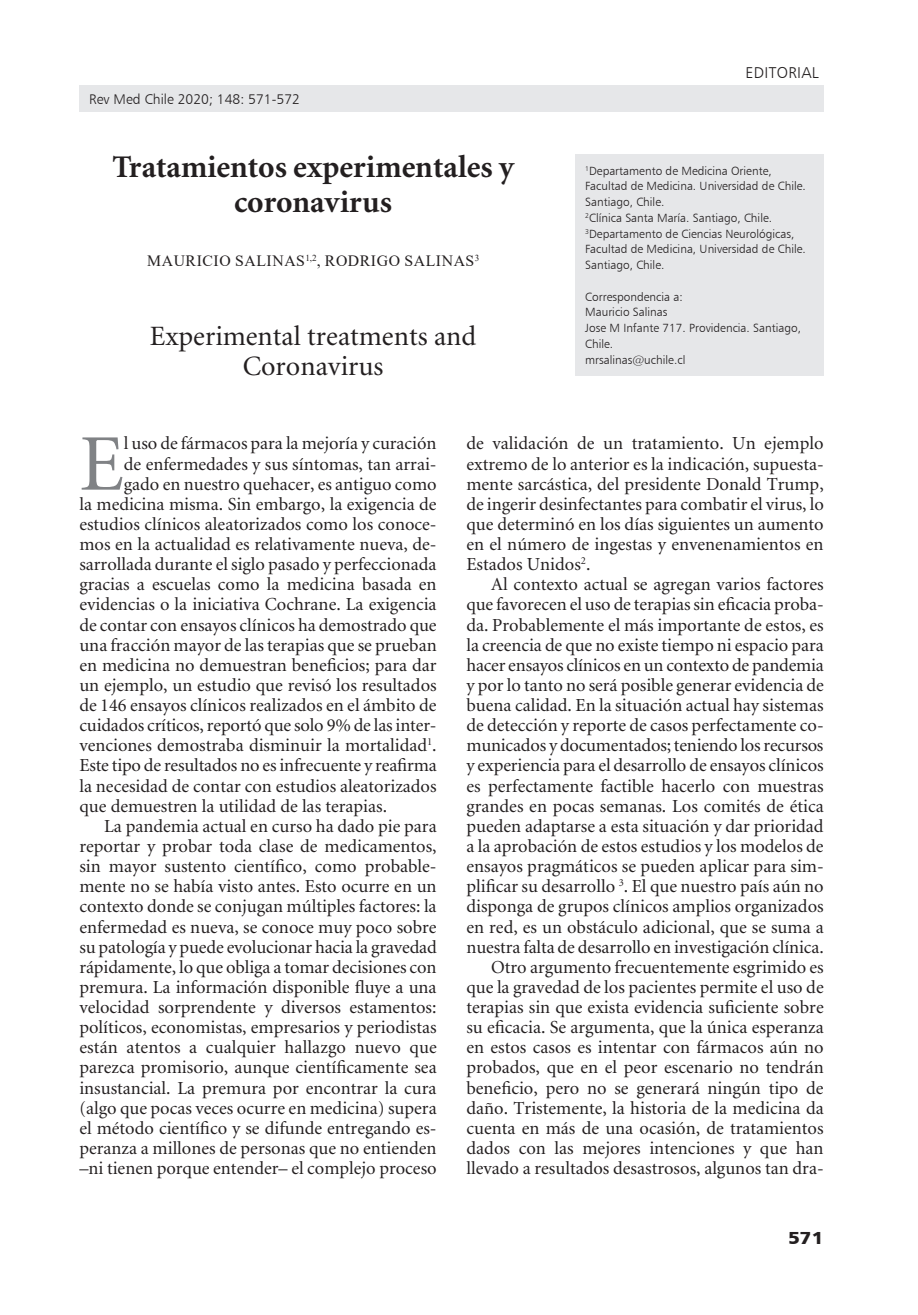
<style>
.page{position:relative;width:918px;height:1315px;background:#fff}
.page>*{position:absolute;margin:0;border:0;box-sizing:border-box;transform-origin:0 0}
._1texto{font:80.33px "Minion";color:#808285}
._2titulo{font:700 31.5px/35px "Minion";color:#231f20;text-align:center}
._1resumen{font:28px/29.8px "Minion";color:#231f20;text-align:center}
._1texto-2{font:18.38px/20.1px "Minion";color:#231f20;text-align:justify}
.t1{font:17.5px "Humanist 777 BT Black B";color:#231f20;scale:1.1 1}
._1autor{font:15.75px "Times New Roman";letter-spacing:.035em;color:#231f20}
.t2{font:15.75px "Humanist 777 BT Light B";color:#231f20}
.t3{font:14px "Humanist 777 BT Light B";color:#231f20}
._1datos{font:11.9px/15.8px "Humanist 777 BT Light B";color:#231f20}
</style>
<div class="page">
<div style="left:79px;top:85px;width:744px;height:26px;background:#e6e7e9"></div>
<div style="left:575px;top:154px;width:248px;height:221px;background:#e6e7e9"></div>
<p class="t3" style="left:89px;top:90px;width:212px">Rev Med Chile 2020; 148: 571-572</p>
<p class="_2titulo" style="left:112px;top:151px;width:403px">Tratamientos experimentales y coronavirus</p>
<p class="_1autor" style="left:147px;top:250px;width:333px">MAURICIO SALINAS<sup>1,2</sup>, RODRIGO SALINAS<sup>3</sup></p>
<p class="_1resumen" style="left:150px;top:323px;width:328px">Experimental treatments and<br>Coronavirus</p>
<p class="t2" style="left:745px;top:63px;width:18px">Editorial</p>
<p class="_1datos" style="left:585px;top:162px;width:222px"><sup>1</sup>Departamento de Medicina Oriente,<br>Facultad de Medicina. Universidad de Chile.<br>Santiago, Chile.</p>
<p class="_1datos" style="left:585px;top:210px;width:188px"><sup>2</sup>Clínica Santa María. Santiago, Chile.</p>
<p class="_1datos" style="left:585px;top:225px;width:222px"><sup>3</sup>Departamento de Ciencias Neurológicas,<br>Facultad de Medicina, Universidad de Chile.<br>Santiago, Chile.</p>
<p class="_1datos" style="left:585px;top:288px;width:99px">Correspondencia a:</p>
<p class="_1datos" style="left:585px;top:304px;width:84px">Mauricio Salinas</p>
<p class="_1datos" style="left:585px;top:320px;width:217px">Jose M Infante 717. Providencia. Santiago,<br>Chile.</p>
<p class="_1datos" style="left:585px;top:351px;width:102px">mrsalinas@uchile.cl</p>
<p class="_1texto" style="left:79px;top:424px;width:46px">E</p>
<p class="_1texto-2" style="left:124px;top:434px;width:314px">l uso de fármacos para la mejoría y curación</p>
<p class="_1texto-2" style="left:124px;top:454px;width:314px">de enfermedades y sus síntomas, tan arrai-</p>
<p class="_1texto-2" style="left:124px;top:474px;width:314px">gado en nuestro quehacer, es antiguo como</p>
<p class="_1texto-2" style="left:79px;top:494px;width:359px">la medicina misma. Sin embargo, la exigencia de</p>
<p class="_1texto-2" style="left:79px;top:515px;width:359px">estudios clínicos aleatorizados como los conoce-</p>
<p class="_1texto-2" style="left:79px;top:535px;width:359px">mos en la actualidad es relativamente nueva, de-</p>
<p class="_1texto-2" style="left:79px;top:555px;width:359px">sarrollada durante el siglo pasado y perfeccionada</p>
<p class="_1texto-2" style="left:79px;top:575px;width:359px">gracias a escuelas como la medicina basada en</p>
<p class="_1texto-2" style="left:79px;top:595px;width:359px">evidencias o la iniciativa Cochrane. La exigencia</p>
<p class="_1texto-2" style="left:79px;top:615px;width:359px">de contar con ensayos clínicos ha demostrado que</p>
<p class="_1texto-2" style="left:79px;top:635px;width:359px">una fracción mayor de las terapias que se prueban</p>
<p class="_1texto-2" style="left:79px;top:655px;width:359px">en medicina no demuestran beneficios; para dar</p>
<p class="_1texto-2" style="left:79px;top:676px;width:359px">un ejemplo, un estudio que revisó los resultados</p>
<p class="_1texto-2" style="left:79px;top:696px;width:359px">de 146 ensayos clínicos realizados en el ámbito de</p>
<p class="_1texto-2" style="left:79px;top:716px;width:359px">cuidados críticos, reportó que solo 9% de las inter-</p>
<p class="_1texto-2" style="left:79px;top:736px;width:359px">venciones demostraba disminuir la mortalidad<sup>1</sup>.</p>
<p class="_1texto-2" style="left:79px;top:756px;width:359px">Este tipo de resultados no es infrecuente y reafirma</p>
<p class="_1texto-2" style="left:79px;top:776px;width:359px">la necesidad de contar con estudios aleatorizados</p>
<p class="_1texto-2" style="left:79px;top:796px;width:309px">que demuestren la utilidad de las terapias.</p>
<p class="_1texto-2" style="left:79px;top:816px;width:359px;text-indent:25px">La pandemia actual en curso ha dado pie para reportar y probar toda clase de medicamentos, sin mayor sustento científico, como probable&shy;mente no se había visto antes. Esto ocurre en un contexto donde se conjugan múltiples factores: la enfermedad es nueva, se conoce muy poco sobre su patología y puede evolucionar hacia la gravedad rápidamente, lo que obliga a tomar decisiones con premura. La información disponible fluye a una velocidad sorprendente y diversos estamentos: políticos, economistas, empresarios y periodistas están atentos a cualquier hallazgo nuevo que parezca promisorio, aunque científicamente sea insustancial. La premura por encontrar la cura (algo que pocas veces ocurre en medicina) supera el método científico y se difunde entregando es&shy;peranza a millones de personas que no entienden –ni tienen porque entender– el complejo proceso</p>
<p class="_1texto-2" style="left:466px;top:434px;width:359px">de validación de un tratamiento. Un ejemplo extremo de lo anterior es la indicación, supuesta&shy;mente sarcástica, del presidente Donald Trump, de ingerir desinfectantes para combatir el virus, lo que determinó en los días siguientes un aumento en el número de ingestas y envenenamientos en Estados Unidos<sup>2</sup>.</p>
<p class="_1texto-2" style="left:466px;top:575px;width:359px;text-indent:25px">Al contexto actual se agregan varios factores que favorecen el uso de terapias sin eficacia proba&shy;da. Probablemente el más importante de estos, es la creencia de que no existe tiempo ni espacio para hacer ensayos clínicos en un contexto de pandemia y por lo tanto no será posible generar evidencia de buena calidad. En la situación actual hay sistemas de detección y reporte de casos perfectamente co&shy;municados y documentados; teniendo los recursos y experiencia para el desarrollo de ensayos clínicos es perfectamente factible hacerlo con muestras grandes en pocas semanas. Los comités de ética pueden adaptarse a esta situación y dar prioridad a la aprobación de estos estudios y los modelos de ensayos pragmáticos se pueden aplicar para sim&shy;plificar su desarrollo <sup>3</sup>. El que nuestro país aún no disponga de grupos clínicos amplios organizados en red, es un obstáculo adicional, que se suma a nuestra falta de desarrollo en investigación clínica.</p>
<p class="_1texto-2" style="left:466px;top:957px;width:359px;text-indent:25px">Otro argumento frecuentemente esgrimido es que la gravedad de los pacientes permite el uso de terapias sin que exista evidencia suficiente sobre su eficacia. Se argumenta, que la única esperanza en estos casos es intentar con fármacos aún no probados, que en el peor escenario no tendrán beneficio, pero no se generará ningún tipo de daño. Tristemente, la historia de la medicina da cuenta en más de una ocasión, de tratamientos dados con las mejores intenciones y que han llevado a resultados desastrosos, algunos tan dra-</p>
<p class="t1" style="left:788px;top:1226px;width:34px">571</p>
</div>
